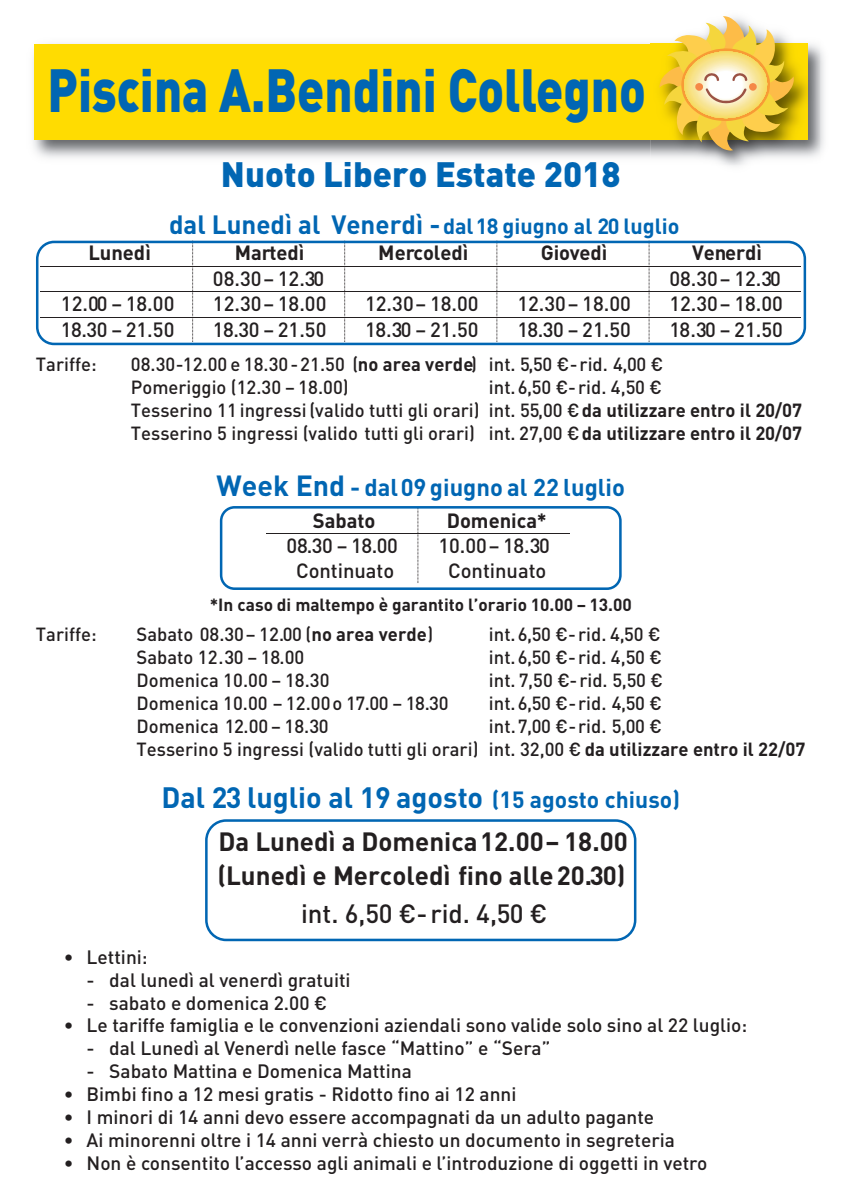
<style>
.page{position:relative;width:842px;height:1191px;background:#fff}
.page>*{position:absolute;margin:0;border:0;box-sizing:border-box;transform-origin:0 0}
.t1{font:900 60px "DINOT";color:#0166b3;scale:.81 1}
.t2{font:900 34.8px "DINOT";color:#0166b3}
.t3{font:700 29px "DINOT";color:#0166b3}
.t4{font:700 26.2px "DINOT";color:#231f20}
.t5{font:500 26.2px "DINOT";letter-spacing:-.005em;color:#231f20}
.t6{font:700 24px "DINOT";color:#0166b3}
.t7{font:700 21.8px "DINOT";color:#0166b3}
.t8{font:500 20.4px "DINOT";color:#231f20}
.t9{font:700 20.4px "DINOT";color:#231f20}
.t10{font:500 19.2px "DINOT";color:#231f20}
.t11{font:500 18.8px/23px "DINOT";color:#231f20}
.t12{font:700 17.4px "DINOT";color:#231f20}
.s1{font-size:26.2px}
.s2{font-weight:700}
.s3{font-size:28.8px}
.s4{font-size:23.2px}
</style>
<div class="page">
<img style="left:820px;top:49px;width:4px;height:103px">
<div style="left:34px;top:44px;width:773px;height:96px;background:#ffdc01"></div>
<img style="left:650px;top:40px;width:170px;height:126px">
<img style="left:650px;top:44px;width:157px;height:96px">
<svg style="left:660px;top:16px;width:134px;height:135px"></svg>
<div style="left:205px;top:819px;width:431px;height:122px;border:3px solid #0166b3;border-radius:20px"></div>
<hr style="left:40px;top:266px;width:152px;height:1px;background:#231f20">
<hr style="left:193px;top:266px;width:151px;height:1px;background:#231f20">
<hr style="left:345px;top:266px;width:151px;height:1px;background:#231f20">
<hr style="left:497px;top:266px;width:152px;height:1px;background:#231f20">
<hr style="left:649px;top:266px;width:152px;height:1px;background:#231f20">
<hr style="left:40px;top:291px;width:152px;height:1px;background:#231f20">
<hr style="left:193px;top:291px;width:151px;height:1px;background:#231f20">
<hr style="left:345px;top:291px;width:151px;height:1px;background:#231f20">
<hr style="left:497px;top:291px;width:152px;height:1px;background:#231f20">
<hr style="left:649px;top:291px;width:152px;height:1px;background:#231f20">
<hr style="left:40px;top:317px;width:152px;height:1px;background:#231f20">
<hr style="left:193px;top:317px;width:151px;height:1px;background:#231f20">
<hr style="left:345px;top:317px;width:151px;height:1px;background:#231f20">
<hr style="left:497px;top:317px;width:152px;height:1px;background:#231f20">
<hr style="left:649px;top:317px;width:152px;height:1px;background:#231f20">
<svg style="left:192px;top:245px;width:1px;height:96px"></svg>
<svg style="left:344px;top:245px;width:1px;height:96px"></svg>
<svg style="left:496px;top:245px;width:1px;height:96px"></svg>
<svg style="left:649px;top:245px;width:1px;height:96px"></svg>
<div style="left:36px;top:241px;width:770px;height:104px;border:3px solid #0166b3;border-radius:17px"></div>
<hr style="left:266px;top:533px;width:151px;height:1px;background:#231f20">
<hr style="left:418px;top:533px;width:152px;height:1px;background:#231f20">
<svg style="left:418px;top:510px;width:1px;height:73px"></svg>
<div style="left:220px;top:506px;width:402px;height:84px;border:3px solid #0166b3;border-radius:13px"></div>
<h1 class="t1" style="left:48px;top:69px;width:740px">Piscina A.Bendini Collegno</h1>
<h2 class="t2" style="left:221px;top:163px;width:401px">Nuoto Libero Estate 2018</h2>
<p class="t7" style="left:169px;top:218px;width:512px"><span class="s1">dal Lunedì al Venerdì -</span> dal18 giugno al 20 luglio</p>
<p class="t9" style="left:88px;top:245px;width:64px">Lunedì</p>
<p class="t9" style="left:235px;top:245px;width:71px">Martedì</p>
<p class="t9" style="left:378px;top:245px;width:91px">Mercoledì</p>
<p class="t9" style="left:541px;top:245px;width:68px">Giovedì</p>
<p class="t9" style="left:692px;top:245px;width:72px">Venerdì</p>
<p class="t8" style="left:213px;top:271px;width:113px">08.30 – 12.30</p>
<p class="t8" style="left:669px;top:271px;width:113px">08.30 – 12.30</p>
<p class="t8" style="left:61px;top:297px;width:115px">12.00 – 18.00</p>
<p class="t8" style="left:213px;top:297px;width:115px">12.30 – 18.00</p>
<p class="t8" style="left:365px;top:297px;width:115px">12.30 – 18.00</p>
<p class="t8" style="left:517px;top:297px;width:115px">12.30 – 18.00</p>
<p class="t8" style="left:669px;top:297px;width:115px">12.30 – 18.00</p>
<p class="t8" style="left:61px;top:322px;width:115px">18.30 – 21.50</p>
<p class="t8" style="left:213px;top:322px;width:115px">18.30 – 21.50</p>
<p class="t8" style="left:365px;top:322px;width:115px">18.30 – 21.50</p>
<p class="t8" style="left:517px;top:322px;width:115px">18.30 – 21.50</p>
<p class="t8" style="left:669px;top:322px;width:115px">18.30 – 21.50</p>
<p class="t11" style="left:36px;top:354px;width:62px">Tariffe:</p>
<p class="t11" style="left:131px;top:354px;width:534px">08.30-12.00 e 18.30-21.50 (<span class="s2">no area verde</span>) int. 5,50 €- rid. 4,00 €<br>Pomeriggio (12.30 – 18.00)</p>
<p class="t11" style="left:131px;top:377px;width:673px;text-indent:358px">int. 6,50 € - rid. 4,50 €<br>Tesserino 11 ingressi(valido tutti gli orari) int. 55,00 €<span class="s2">da utilizzare entro il 20/07<br></span>Tesserino 5 ingressi (valido tutti gli orari) int. 27,00 €<span class="s2">da utilizzare entro il 20/07</span></p>
<p class="t6" style="left:216px;top:479px;width:410px"><span class="s3">Week End</span> - dal09 giugno al 22 luglio</p>
<p class="t9" style="left:313px;top:513px;width:64px">Sabato</p>
<p class="t9" style="left:447px;top:513px;width:102px">Domenica*</p>
<p class="t8" style="left:286px;top:538px;width:113px">08.30 – 18.00</p>
<p class="t8" style="left:438px;top:538px;width:113px">10.00 – 18.30</p>
<p class="t8" style="left:296px;top:563px;width:100px">Continuato</p>
<p class="t8" style="left:448px;top:563px;width:100px">Continuato</p>
<p class="t12" style="left:210px;top:598px;width:424px">*In caso di maltempo è garantito l’orario 10.00 – 13.00</p>
<p class="t11" style="left:36px;top:625px;width:62px">Tariffe:</p>
<p class="t11" style="left:137px;top:625px;width:298px">Sabato 08.30 – 12.00 (<span class="s2">no area verde</span>)</p>
<p class="t11" style="left:489px;top:625px;width:173px">int. 6,50 €- rid. 4,50 €</p>
<p class="t11" style="left:137px;top:648px;width:169px">Sabato 12.30 – 18.00</p>
<p class="t11" style="left:489px;top:648px;width:174px">int. 6,50 €- rid. 4,50 €</p>
<p class="t11" style="left:137px;top:671px;width:194px">Domenica 10.00 – 18.30</p>
<p class="t11" style="left:489px;top:671px;width:176px">int. 7,50 €- rid. 5,50 €</p>
<p class="t11" style="left:137px;top:694px;width:313px">Domenica 10.00 – 12.00o 17.00 – 18.30</p>
<p class="t11" style="left:489px;top:694px;width:175px">int. 6,50 €- rid. 4,50 €</p>
<p class="t11" style="left:137px;top:717px;width:194px">Domenica 12.00 – 18.30</p>
<p class="t11" style="left:137px;top:717px;width:670px;text-indent:352px">int. 7,00 €- rid. 5,00 €<br>Tesserino 5 ingressi (valido tutti gli orari) int. 32,00 € <span class="s2">da utilizzare entro il 22/07</span></p>
<h3 class="t3" style="left:161px;top:787px;width:520px">Dal 23 luglio al 19 agosto <span class="s4">(15 agosto chiuso)</span></h3>
<h3 class="t4" style="left:218px;top:833px;width:411px">Da Lunedì a Domenica12.00– 18.00</h3>
<h3 class="t4" style="left:217px;top:866px;width:410px">(Lunedì e Mercoledì fino alle 20.30)</h3>
<h3 class="t5" style="left:301px;top:904px;width:248px">int. 6,50 € - rid. 4,50 €</h3>
<p class="t10" style="left:64px;top:950px;width:85px">• Lettini:</p>
<p class="t10" style="left:87px;top:973px;width:266px">- dal lunedì al venerdì gratuiti</p>
<p class="t10" style="left:87px;top:995px;width:242px">- sabato e domenica 2.00 €</p>
<p class="t10" style="left:64px;top:1018px;width:685px">• Le tariffe famiglia e le convenzioni aziendali sono valide solo sino al 22 luglio:</p>
<p class="t10" style="left:87px;top:1041px;width:465px">- dal Lunedì al Venerdì nelle fasce “Mattino” e “Sera”</p>
<p class="t10" style="left:87px;top:1064px;width:327px">- Sabato Mattina e Domenica Mattina</p>
<p class="t10" style="left:64px;top:1087px;width:454px">• Bimbi fino a 12 mesi gratis - Ridotto fino ai 12 anni</p>
<p class="t10" style="left:64px;top:1110px;width:592px">• I minori di 14 anni devo essere accompagnati da un adulto pagante</p>
<p class="t10" style="left:64px;top:1133px;width:612px">• Ai minorenni oltre i 14 anni verrà chiesto un documento in segreteria</p>
<p class="t10" style="left:64px;top:1156px;width:645px">• Non è consentito l’accesso agli animali e l’introduzione di oggetti in vetro</p>
</div>
